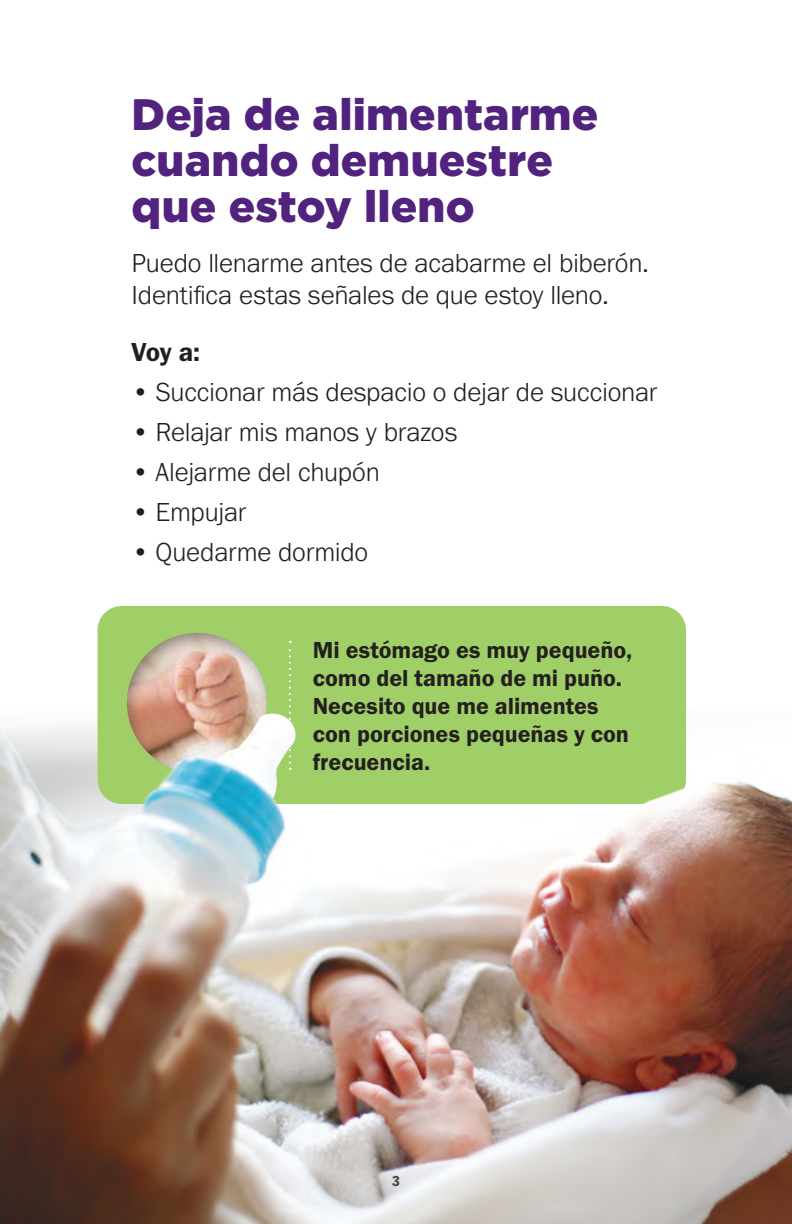
<style>
.page{position:relative;width:792px;height:1224px;background:#fff}
.page>*{position:absolute;margin:0;border:0;box-sizing:border-box;transform-origin:0 0}
.t1{font:900 44px/46px "Gotham";letter-spacing:.005em;color:#52227f}
.t2{font:300 27px/32px "Franklin Gothic URW";letter-spacing:-.01em;color:#241f1f}
.t3{font:27px "Franklin Gothic URW Dem";color:#241f1f}
.t4{font:24px/28px "Franklin Gothic URW Dem";letter-spacing:-.005em;color:#241f1f}
.t5{font:900 14px "Vectora LH";color:#4e4b4c}
</style>
<div class="page">
<img style="left:0;top:999px;width:792px;height:225px">
<img style="left:0;top:640px;width:792px;height:359px">
<div style="left:98px;top:606px;width:588px;height:198px;background:#a0cf67;border-radius:24px"></div>
<div style="left:123px;top:629px;width:144px;height:144px;background:#241f1f;opacity:.4"></div>
<svg style="left:289px;top:641px;width:2px;height:73px"></svg>
<img style="left:216px;top:714px;width:80px;height:84px">
<h1 class="t1" style="left:132px;top:90px;width:468px">Deja de alimentarme cuando demuestre que estoy lleno</h1>
<p class="t2" style="left:132px;top:246px;width:519px">Puedo llenarme antes de acabarme el biberón.<br>Identifica estas señales de que estoy lleno.</p>
<p class="t3" style="left:132px;top:335px;width:70px">Voy a:</p>
<p class="t2" style="left:132px;top:375px;width:527px">• Succionar más despacio o dejar de succionar</p>
<p class="t2" style="left:132px;top:415px;width:327px">• Relajar mis manos y brazos</p>
<p class="t2" style="left:132px;top:455px;width:250px">• Alejarme del chupón</p>
<p class="t2" style="left:132px;top:495px;width:116px">• Empujar</p>
<p class="t2" style="left:132px;top:535px;width:238px">• Quedarme dormido</p>
<p class="t4" style="left:313px;top:636px;width:321px">Mi estómago es muy pequeño, como del tamaño de mi puño.<br>Necesito que me alimentes con porciones pequeñas y con frecuencia.</p>
<p class="t5" style="left:392px;top:1173px;width:10px">3</p>
</div>
